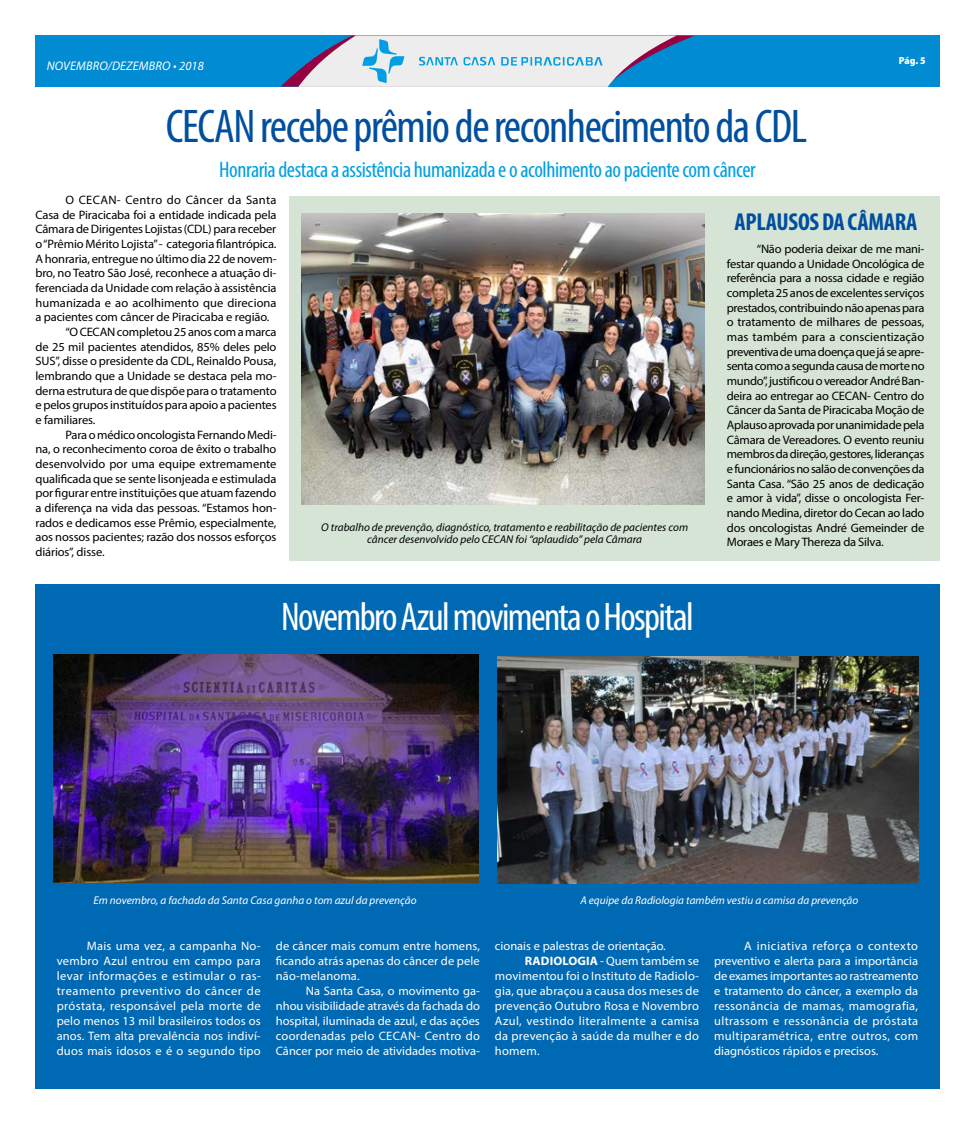
<style>
.page{position:relative;width:975px;height:1124px;background:#fff}
.page>*{position:absolute;margin:0;border:0;box-sizing:border-box;transform-origin:0 0}
.t1{font:condensed 47.5px "Myriad Pro";letter-spacing:-.03em;color:#004f9f}
.t2{font:condensed 40.12px "Myriad Pro";letter-spacing:-.04em;color:#fff}
.t3{font:700 condensed 24.62px "Myriad Pro";letter-spacing:-.01em;color:#004f9f}
.t4{font:condensed 22.5px "Myriad Pro";letter-spacing:-.02em;color:#009fe3}
.t5{font:italic 12.5px "Myriad Pro";letter-spacing:.01em;color:#fff}
.t6{font:12.25px/14.6px "Myriad Pro";letter-spacing:-.01em;color:#000;text-align:justify}
.t7{font:12.25px/15px "Myriad Pro";letter-spacing:.01em;color:#fff;text-align:justify}
.t8{font:12.25px "Myriad Pro";letter-spacing:.03em;color:#fff}
.t9{font:12.25px "Myriad Pro";letter-spacing:.025em;color:#000}
.t10{font:italic 11.25px/12.5px "Myriad Pro";color:#000;text-align:center}
.t11{font:italic 11.25px "Myriad Pro";color:#fff}
.t12{font:900 semi-condensed 10.25px "Myriad Pro";color:#fff}
.s1{font-weight:700}
</style>
<div class="page">
<div style="left:35px;top:36px;width:904px;height:51px;background:#008bd2"></div>
<svg style="left:281px;top:35px;width:413px;height:52px"></svg>
<div style="left:35px;top:584px;width:904px;height:504px;background:#0069b4"></div>
<div style="left:289px;top:197px;width:650px;height:364px;background:#d6e4d5"></div>
<img style="left:301px;top:213px;width:403px;height:291px">
<img style="left:53px;top:654px;width:425px;height:228px">
<img style="left:497px;top:656px;width:421px;height:227px">
<p class="t5" style="left:47px;top:58px;width:159px">NOVEMBRO/DEZEMBRO • 2018</p>
<h1 class="t1" style="left:166px;top:98px;width:642px">CECAN recebe prêmio de reconhecimento da CDL</h1>
<h3 class="t4" style="left:219px;top:156px;width:538px">Honraria destaca a assistência humanizada e o acolhimento ao paciente com câncer</h3>
<p class="t12" style="left:898px;top:54px;width:28px">Pág. 5</p>
<p class="t9" style="left:65px;top:192px;width:213px">O CECAN- Centro do Câncer da Santa</p>
<p class="t6" style="left:35px;top:207px;width:242px">Casa de Piracicaba foi a entidade indicada pela</p>
<p class="t6" style="left:35px;top:221px;width:242px">Câmara de Dirigentes Lojistas (CDL) para receber</p>
<p class="t6" style="left:35px;top:236px;width:242px">o “Prêmio Mérito Lojista” - categoria filantrópica.</p>
<p class="t6" style="left:35px;top:251px;width:243px">A honraria, entregue no último dia 22 de novem-</p>
<p class="t6" style="left:35px;top:265px;width:242px">bro, no Teatro São José, reconhece a atuação di-</p>
<p class="t6" style="left:35px;top:280px;width:242px">ferenciada da Unidade com relação à assistência</p>
<p class="t6" style="left:35px;top:295px;width:243px">humanizada e ao acolhimento que direciona</p>
<p class="t6" style="left:35px;top:309px;width:235px">a pacientes com câncer de Piracicaba e região.</p>
<p class="t6" style="left:65px;top:324px;width:212px">“O CECAN completou 25 anos com a marca</p>
<p class="t6" style="left:35px;top:339px;width:242px">de 25 mil pacientes atendidos, 85% deles pelo</p>
<p class="t6" style="left:35px;top:353px;width:242px">SUS”, disse o presidente da CDL, Reinaldo Pousa,</p>
<p class="t6" style="left:35px;top:368px;width:242px">lembrando que a Unidade se destaca pela mo-</p>
<p class="t6" style="left:35px;top:383px;width:242px">derna estrutura de que dispõe para o tratamento</p>
<p class="t6" style="left:35px;top:397px;width:243px">e pelos grupos instituídos para apoio a pacientes</p>
<p class="t6" style="left:35px;top:412px;width:61px">e familiares.</p>
<p class="t6" style="left:65px;top:427px;width:213px">Para o médico oncologista Fernando Medi-</p>
<p class="t6" style="left:35px;top:441px;width:242px">na, o reconhecimento coroa de êxito o trabalho</p>
<p class="t6" style="left:35px;top:456px;width:242px">desenvolvido por uma equipe extremamente</p>
<p class="t6" style="left:35px;top:471px;width:242px">qualificada que se sente lisonjeada e estimulada</p>
<p class="t6" style="left:35px;top:485px;width:242px">por figurar entre instituições que atuam fazendo</p>
<p class="t6" style="left:35px;top:500px;width:242px">a diferença na vida das pessoas. “Estamos hon-</p>
<p class="t6" style="left:35px;top:515px;width:242px">rados e dedicamos esse Prêmio, especialmente,</p>
<p class="t6" style="left:35px;top:529px;width:242px">aos nossos pacientes; razão dos nossos esforços</p>
<p class="t6" style="left:35px;top:544px;width:71px">diários”, disse.</p>
<p class="t10" style="left:321px;top:520px;width:368px">O trabalho de prevenção, diagnóstico, tratamento e reabilitação de pacientes com câncer desenvolvido pelo CECAN foi “aplaudido” pela Câmara</p>
<h2 class="t2" style="left:281px;top:592px;width:414px">Novembro Azul movimenta o Hospital</h2>
<h3 class="t3" style="left:734px;top:207px;width:184px">APLAUSOS DA CÂMARA</h3>
<p class="t6" style="left:726px;top:241px;width:199px;text-indent:30px">“Não poderia deixar de me mani&shy;festar quando a Unidade Oncológica de referência para a nossa cidade e região completa 25 anos de excelentes serviços prestados, contribuindo não apenas para o tratamento de milhares de pessoas, mas também para a conscientização preventiva de uma doença que já se apre&shy;senta como a segunda causa de morte no mundo”, justificou o vereador André Ban&shy;deira ao entregar ao CECAN- Centro do Câncer da Santa de Piracicaba Moção de Aplauso aprovada por unanimidade pela Câmara de Vereadores. O evento reuniu membros da direção, gestores, lideranças e funcionários no salão de convenções da Santa Casa. “São 25 anos de dedicação e amor à vida”, disse o oncologista Fer&shy;nando Medina, diretor do Cecan ao lado dos oncologistas André Gemeinder de Moraes e Mary Thereza da Silva.</p>
<p class="t11" style="left:93px;top:893px;width:324px">Em novembro, a fachada da Santa Casa ganha o tom azul da prevenção</p>
<p class="t11" style="left:580px;top:893px;width:279px">A equipe da Radiologia também vestiu a camisa da prevenção</p>
<p class="t7" style="left:57px;top:938px;width:206px;text-indent:30px">Mais uma vez, a campanha No&shy;vembro Azul entrou em campo para levar informações e estimular o ras&shy;treamento preventivo do câncer de próstata, responsável pela morte de pelo menos 13 mil brasileiros todos os anos. Tem alta prevalência nos indiví&shy;duos mais idosos e é o segundo tipo</p>
<p class="t7" style="left:276px;top:938px;width:206px">de câncer mais comum entre homens, ficando atrás apenas do câncer de pele não-melanoma.</p>
<p class="t7" style="left:276px;top:983px;width:206px;text-indent:30px">Na Santa Casa, o movimento ga&shy;nhou visibilidade através da fachada do hospital, iluminada de azul, e das ações coordenadas pelo CECAN- Centro do Câncer por meio de atividades motiva-</p>
<p class="t7" style="left:495px;top:938px;width:172px">cionais e palestras de orientação.</p>
<p class="t7" style="left:525px;top:953px;width:176px"><span class="s1">RADIOLOGIA</span> - Quem também se</p>
<p class="t7" style="left:495px;top:968px;width:206px">movimentou foi o Instituto de Radiolo-</p>
<p class="t7" style="left:495px;top:983px;width:206px">gia, que abraçou a causa dos meses de</p>
<p class="t7" style="left:495px;top:998px;width:205px">prevenção Outubro Rosa e Novembro</p>
<p class="t8" style="left:495px;top:1013px;width:206px">Azul, vestindo literalmente a camisa</p>
<p class="t7" style="left:495px;top:1028px;width:206px">da prevenção à saúde da mulher e do</p>
<p class="t7" style="left:495px;top:1043px;width:46px">homem.</p>
<p class="t7" style="left:714px;top:938px;width:206px;text-indent:30px">A iniciativa reforça o contexto preventivo e alerta para a importância de exames importantes ao rastreamento e tratamento do câncer, a exemplo da ressonância de mamas, mamografia, ultrassom e ressonância de próstata multiparamétrica, entre outros, com diagnósticos rápidos e precisos.</p>
</div>
